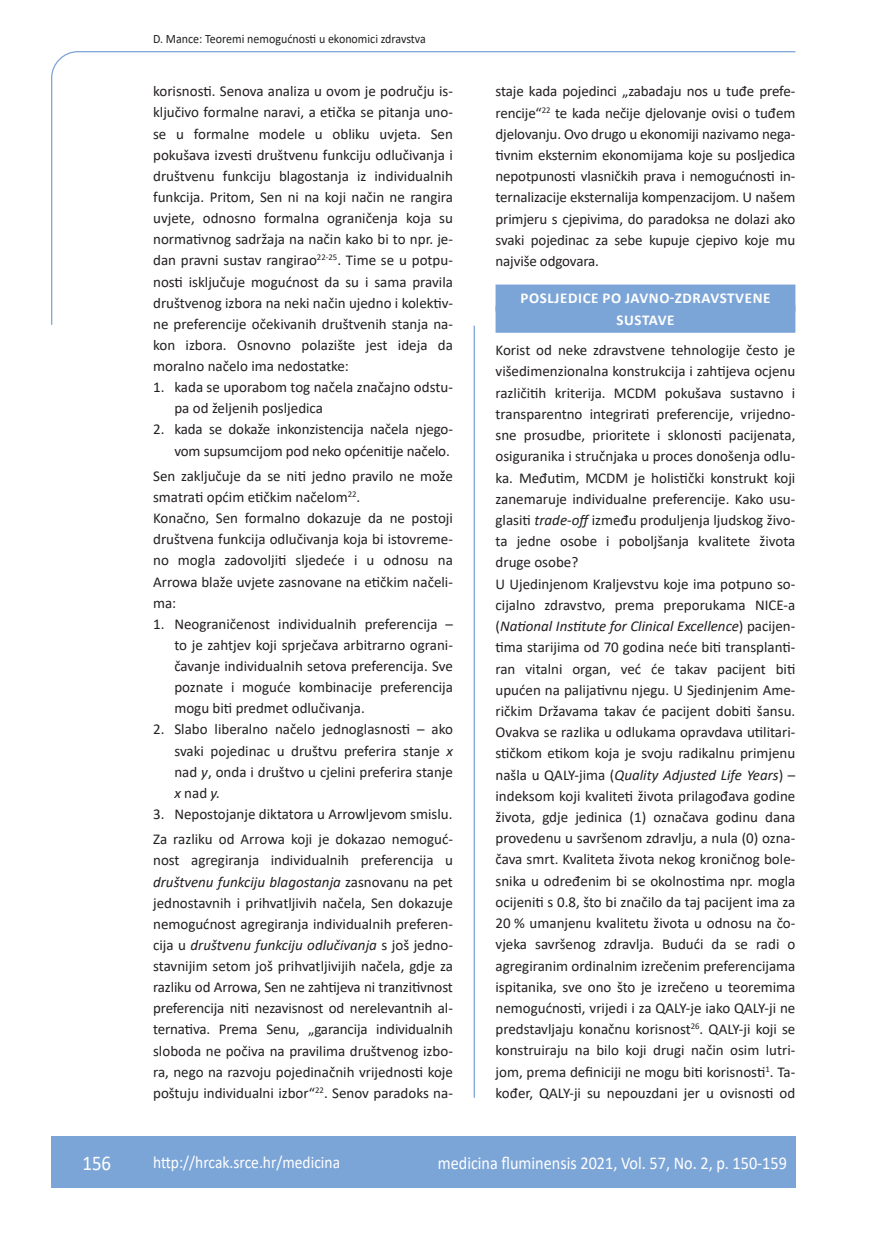
<style>
.page{position:relative;width:872px;height:1234px;background:#fff}
.page>*{position:absolute;margin:0;border:0;box-sizing:border-box;transform-origin:0 0}
.t1{font:21px "Calibri";color:#fff;scale:.9 1}
.t2{font:18px "Calibri";color:#fff;scale:.9 1}
.t3{font:17.25px "Calibri";color:#fff;scale:.9 1}
.osnovni_tekst{font:15px/21.1px "Calibri";color:#231f20;text-align:justify}
.naslov_ruler{font:700 15px "Calibri";letter-spacing:.04em;color:#fff}
.glava{font:12.75px "Calibri";color:#231f20;scale:.94 1}
.s1{font-style:italic}
</style>
<div class="page">
<svg style="left:51px;top:51px;width:745px;height:275px"></svg>
<hr style="left:473px;top:325px;width:2px;height:772px;background:#7ca5d7">
<div style="left:51px;top:1135px;width:744px;height:51px;background:#7ca5d7"></div>
<div style="left:495px;top:284px;width:300px;height:27px;background:#7ca5d7"></div>
<div style="left:495px;top:306px;width:300px;height:27px;background:#7ca5d7"></div>
<p class="glava" style="left:153px;top:29px;width:292px">D. Mance: Teoremi nemogućnosti u ekonomici zdravstva</p>
<p class="osnovni_tekst" style="left:153px;top:80px;width:301px">korisnosti. Senova analiza u ovom je području is&shy;ključivo formalne naravi, a etička se pitanja uno&shy;se u formalne modele u obliku uvjeta. Sen pokušava izvesti društvenu funkciju odlučivanja i društvenu funkciju blagostanja iz individualnih funkcija. Pritom, Sen ni na koji način ne rangira uvjete, odnosno formalna ograničenja koja su normativnog sadržaja na način kako bi to npr. je&shy;dan pravni sustav rangirao<sup>22-25</sup>. Time se u potpu&shy;nosti isključuje mogućnost da su i sama pravila društvenog izbora na neki način ujedno i kolektiv&shy;ne preferencije očekivanih društvenih stanja na&shy;kon izbora. Osnovno polazište jest ideja da moralno načelo ima nedostatke:</p>
<p class="osnovni_tekst" style="left:174px;top:376px;width:280px;text-indent:-21px">1. kada se uporabom tog načela značajno odstu&shy;pa od željenih posljedica</p>
<p class="osnovni_tekst" style="left:153px;top:418px;width:301px;text-align:right">2. kada se dokaže inkonzistencija načela njego&shy;vom supsumcijom pod neko općenitije načelo.</p>
<p class="osnovni_tekst" style="left:153px;top:465px;width:301px">Sen zaključuje da se niti jedno pravilo ne može smatrati općim etičkim načelom<sup>22</sup>.</p>
<p class="osnovni_tekst" style="left:153px;top:507px;width:301px">Konačno, Sen formalno dokazuje da ne postoji društvena funkcija odlučivanja koja bi istovreme&shy;no mogla zadovoljiti sljedeće i u odnosu na Arrowa blaže uvjete zasnovane na etičkim načeli&shy;ma:</p>
<p class="osnovni_tekst" style="left:174px;top:612px;width:280px;text-indent:-21px">1. Neograničenost individualnih preferencija – to je zahtjev koji sprječava arbitrarno ograni&shy;čavanje individualnih setova preferencija. Sve poznate i moguće kombinacije preferencija mogu biti predmet odlučivanja.</p>
<p class="osnovni_tekst" style="left:174px;top:718px;width:280px;text-indent:-21px">2. Slabo liberalno načelo jednoglasnosti – ako svaki pojedinac u društvu preferira stanje <span class="s1">x </span>nad <span class="s1">y</span>, onda i društvo u cjelini preferira stanje <span class="s1">x</span> nad <span class="s1">y.</span></p>
<p class="osnovni_tekst" style="left:153px;top:802px;width:301px">3. Nepostojanje diktatora u Arrowljevom smislu.</p>
<p class="osnovni_tekst" style="left:153px;top:828px;width:301px">Za razliku od Arrowa koji je dokazao nemoguć&shy;nost agregiranja individualnih preferencija u <span class="s1">društvenu funkciju blagostanja</span> zasnovanu na pet jednostavnih i prihvatljivih načela, Sen dokazuje nemogućnost agregiranja individualnih preferen&shy;cija u <span class="s1">društvenu funkciju odlučivanja</span> s još jedno&shy;stavnijim setom još prihvatljivijih načela, gdje za razliku od Arrowa, Sen ne zahtijeva ni tranzitivnost preferencija niti nezavisnost od nerelevantnih al&shy;ternativa. Prema Senu, „garancija individualnih sloboda ne počiva na pravilima društvenog izbo&shy;ra, nego na razvoju pojedinačnih vrijednosti koje poštuju individualni izbor“<sup>22</sup>. Senov paradoks na-</p>
<p class="osnovni_tekst" style="left:495px;top:80px;width:301px">staje kada pojedinci „zabadaju nos u tuđe prefe&shy;rencije“<sup>22</sup> te kada nečije djelovanje ovisi o tuđem djelovanju. Ovo drugo u ekonomiji nazivamo nega&shy;tivnim eksternim ekonomijama koje su posljedica nepotpunosti vlasničkih prava i nemogućnosti in&shy;ternalizacije eksternalija kompenzacijom. U našem primjeru s cjepivima, do paradoksa ne dolazi ako svaki pojedinac za sebe kupuje cjepivo koje mu najviše odgovara.</p>
<p class="naslov_ruler" style="left:520px;top:288px;width:251px">POSLJEDICE PO JAVNO-ZDRAVSTVENE</p>
<p class="naslov_ruler" style="left:616px;top:309px;width:60px">SUSTAVE</p>
<p class="osnovni_tekst" style="left:495px;top:339px;width:301px">Korist od neke zdravstvene tehnologije često je višedimenzionalna konstrukcija i zahtijeva ocjenu različitih kriterija. MCDM pokušava sustavno i transparentno integrirati preferencije, vrijedno&shy;sne prosudbe, prioritete i sklonosti pacijenata, osiguranika i stručnjaka u proces donošenja odlu&shy;ka. Međutim, MCDM je holistički konstrukt koji zanemaruje individualne preferencije. Kako usu&shy;glasiti <span class="s1">trade-off</span> između produljenja ljudskog živo&shy;ta jedne osobe i poboljšanja kvalitete života druge osobe?</p>
<p class="osnovni_tekst" style="left:495px;top:572px;width:301px">U Ujedinjenom Kraljevstvu koje ima potpuno so&shy;cijalno zdravstvo, prema preporukama NICE-a (<span class="s1">National Institute for Clinical Excellence</span>) pacijen&shy;tima starijima od 70 godina neće biti transplanti&shy;ran vitalni organ, već će takav pacijent biti upućen na palijativnu njegu. U Sjedinjenim Ame&shy;ričkim Državama takav će pacijent dobiti šansu.<br>Ovakva se razlika u odlukama opravdava utilitari&shy;stičkom etikom koja je svoju radikalnu primjenu našla u QALY-jima (<span class="s1">Quality Adjusted Life Years</span>) – indeksom koji kvaliteti života prilagođava godine života, gdje jedinica (1) označava godinu dana provedenu u savršenom zdravlju, a nula (0) ozna&shy;čava smrt. Kvaliteta života nekog kroničnog bole&shy;snika u određenim bi se okolnostima npr. mogla ocijeniti s 0.8, što bi značilo da taj pacijent ima za 20 % umanjenu kvalitetu života u odnosu na čo&shy;vjeka savršenog zdravlja. Budući da se radi o agregiranim ordinalnim izrečenim preferencijama ispitanika, sve ono što je izrečeno u teoremima nemogućnosti, vrijedi i za QALY-je iako QALY-ji ne predstavljaju konačnu korisnost<sup>26</sup>. QALY-ji koji se konstruiraju na bilo koji drugi način osim lutri&shy;jom, prema definiciji ne mogu biti korisnosti<sup>1</sup>. Ta&shy;kođer, QALY-ji su nepouzdani jer u ovisnosti od</p>
<p class="t1" style="left:82px;top:1147px;width:33px">156</p>
<p class="t3" style="left:153px;top:1149px;width:209px">http://hrcak.srce.hr/medicina</p>
<p class="t2" style="left:438px;top:1149px;width:389px">medicina fluminensis 2021, Vol. 57, No. 2, p. 150-159</p>
</div>
